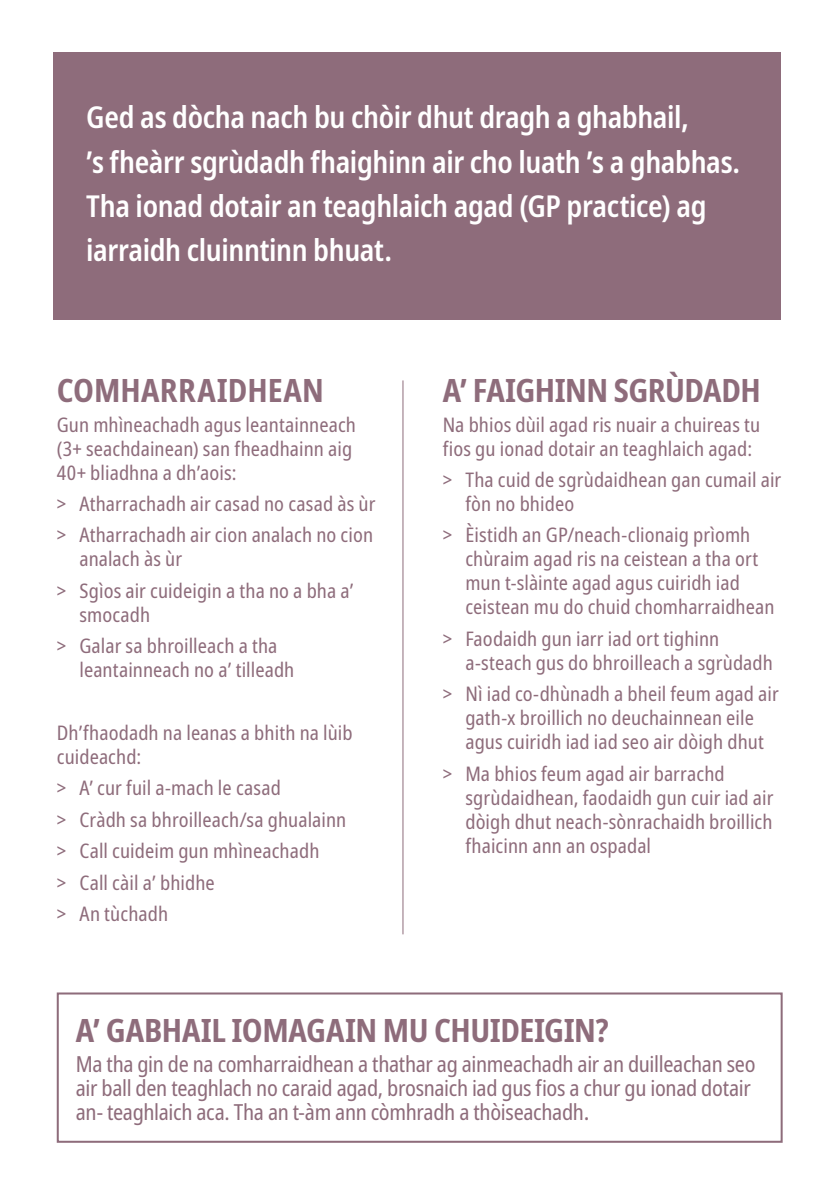
<style>
.page{position:relative;width:840px;height:1191px;background:#fff}
.page>*{position:absolute;margin:0;border:0;box-sizing:border-box;transform-origin:0 0}
.t1{font:700 condensed 32px "Noto Sans";letter-spacing:-.015em;color:#8e6c7b}
.t2{font:700 condensed 32px "Noto Sans";letter-spacing:.01em;color:#8e6c7b}
.t3{font:600 condensed 30px/44px "Noto Sans";letter-spacing:-.015em;color:#fff}
.t4{font:condensed 22px/24px "Noto Sans";letter-spacing:-.015em;color:#8e6c7b}
.t5{font:condensed 20px/24px "Noto Sans";letter-spacing:.005em;color:#8e6c7b}
.s1{font-size:24px}
</style>
<div class="page">
<div style="left:54px;top:52px;width:726px;height:267px;background:#8e6c7b"></div>
<div style="left:57px;top:992px;width:725px;height:150px;border:2px solid #8e6c7b"></div>
<hr style="left:402px;top:380px;width:1px;height:554px;background:#8e6c7b">
<h2 class="t3" style="left:86px;top:96px;width:655px">Ged as dòcha nach bu chòir dhut dragh a ghabhail,<br>’s fheàrr sgrùdadh fhaighinn air cho luath ’s a ghabhas.<br>Tha ionad dotair an teaghlaich agad (GP practice) ag iarraidh cluinntinn bhuat.</h2>
<h1 class="t2" style="left:57px;top:367px;width:268px">COMHARRAIDHEAN</h1>
<p class="t5" style="left:57px;top:413px;width:300px">Gun mhìneachadh agus leantainneach (3+ seachdainean) san fheadhainn aig<br>40+ bliadhna a dh’aois:</p>
<p class="t5" style="left:57px;top:488px;width:320px;line-height:31.4px">&gt; Atharrachadh air casad no casad às ùr &gt; Atharrachadh air cion analach no cion</p>
<p class="t5" style="left:57px;top:544px;width:298px;line-height:31.4px;text-indent:23px">analach às ùr<br>&gt; Sgìos air cuideigin a tha no a bha a’</p>
<p class="t5" style="left:57px;top:599px;width:222px;line-height:31.4px;text-indent:23px">smocadh<br>&gt; Galar sa bhroilleach a tha</p>
<p class="t5" style="left:79px;top:658px;width:216px">leantainneach no a’ tilleadh</p>
<p class="t5" style="left:57px;top:721px;width:297px">Dh’fhaodadh na leanas a bhith na lùib cuideachd:</p>
<p class="t5" style="left:57px;top:773px;width:291px;line-height:31.4px">&gt; A’ cur fuil a-mach le casad<br>&gt; Cràdh sa bhroilleach/sa ghualainn &gt; Call cuideim gun mhìneachadh<br>&gt; Call càil a’ bhidhe<br>&gt; An tùchadh</p>
<h1 class="t1" style="left:442px;top:367px;width:319px">A’ FAIGHINN SGRÙDADH</h1>
<p class="t5" style="left:442px;top:413px;width:319px">Na bhios dùil agad ris nuair a chuireas tu fios gu ionad dotair an teaghlaich agad:</p>
<p class="t5" style="left:465px;top:468px;width:317px;text-indent:-23px">&gt; Tha cuid de sgrùdaidhean gan cumail air fòn no bhideo</p>
<p class="t5" style="left:465px;top:524px;width:310px;text-indent:-23px">&gt; Èistidh an GP/neach-clionaig prìomh chùraim agad ris na ceistean a tha ort mun t-slàinte agad agus cuiridh iad ceistean mu do chuid chomharraidhean</p>
<p class="t5" style="left:465px;top:627px;width:309px;text-indent:-23px">&gt; Faodaidh gun iarr iad ort tighinn a-steach gus do bhroilleach a sgrùdadh</p>
<p class="t5" style="left:442px;top:682px;width:337px;text-align:center">&gt; Nì iad co-dhùnadh a bheil feum agad air gath-x broillich no deuchainnean eile<br>agus cuiridh iad iad seo air dòigh dhut</p>
<p class="t5" style="left:465px;top:762px;width:309px;text-indent:-23px">&gt; Ma bhios feum agad air barrachd sgrùdaidhean, faodaidh gun cuir iad air dòigh dhut neach-sònrachaidh broillich fhaicinn ann an ospadal</p>
<h1 class="t1" style="left:76px;top:1007px;width:534px">A’ GABHAIL IOMAGAIN MU CHUIDEIGIN?</h1>
<p class="t4" style="left:76px;top:1052px;width:681px">Ma tha gin de na comharraidhean a thathar ag ainmeachadh air an duilleachan seo air ball den teaghlach no caraid agad, brosnaich iad gus fios a chur gu ionad dotair an- teaghlaich aca. Tha an t-àm ann còmhradh a thòiseachadh<span class="s1">.</span></p>
</div>
